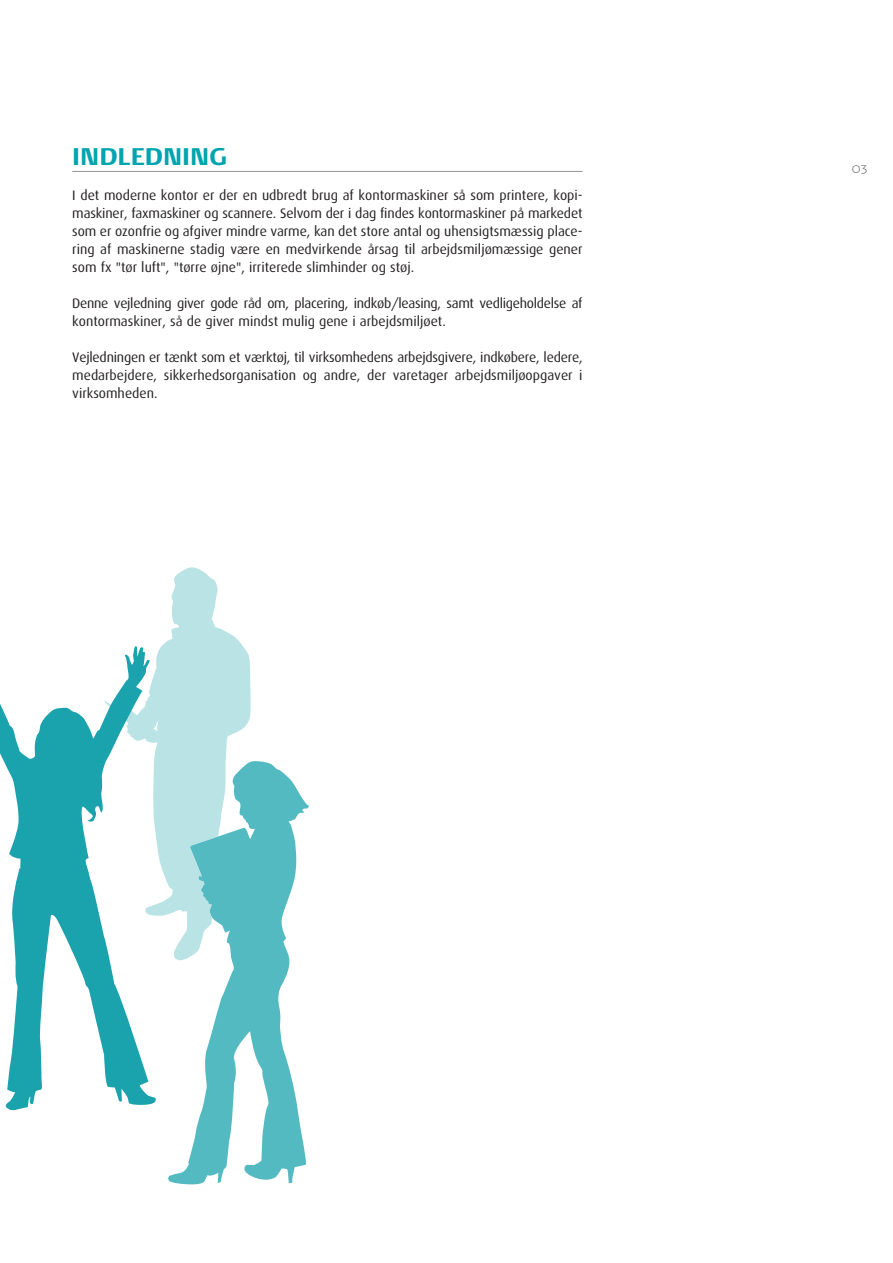
<style>
.page{position:relative;width:893px;height:1263px;background:#fff}
.page>*{position:absolute;margin:0;border:0;box-sizing:border-box;transform-origin:0 0}
.t1{font:700 24.75px "Noa LT Std";color:#00a5af}
.t2{font:13.8px/18px "Dax";color:#231f20;text-align:justify}
.t3{font:13.8px/18px "Dax";letter-spacing:-.02em;color:#231f20}
.t4{font:300 13.5px "Noa LT Std";color:#6c6e70}
</style>
<div class="page">
<svg style="left:156px;top:567px;width:95px;height:349px;fill:#bae3e6"></svg>
<svg style="left:168px;top:761px;width:141px;height:423px"></svg>
<svg style="left:0;top:646px;width:156px;height:465px"></svg>
<hr style="left:72px;top:171px;width:511px;height:1px;background:#939598">
<h1 class="t1" style="left:72px;top:147px;width:156px">INDLEDNING</h1>
<p class="t2" style="left:72px;top:187px;width:512px">I det moderne kontor er der en udbredt brug af kontormaskiner så som printere, kopi&shy;maskiner, faxmaskiner og scannere. Selvom der i dag findes kontormaskiner på markedet som er ozonfrie og afgiver mindre varme, kan det store antal og uhensigtsmæssig place&shy;ring af maskinerne stadig være en medvirkende årsag til arbejdsmiljømæssige gener som fx "tør luft", "tørre øjne", irriterede slimhinder og støj.</p>
<p class="t3" style="left:72px;top:295px;width:512px">Denne vejledning giver gode råd om, placering, indkøb/leasing, samt vedligeholdelse af kontormaskiner, så de giver mindst mulig gene i arbejdsmiljøet.</p>
<p class="t2" style="left:72px;top:349px;width:512px">Vejledningen er tænkt som et værktøj, til virksomhedens arbejdsgivere, indkøbere, ledere, medarbejdere, sikkerhedsorganisation og andre, der varetager arbejdsmiljøopgaver i virksomheden.</p>
<p class="t4" style="left:852px;top:163px;width:17px">03</p>
</div>
